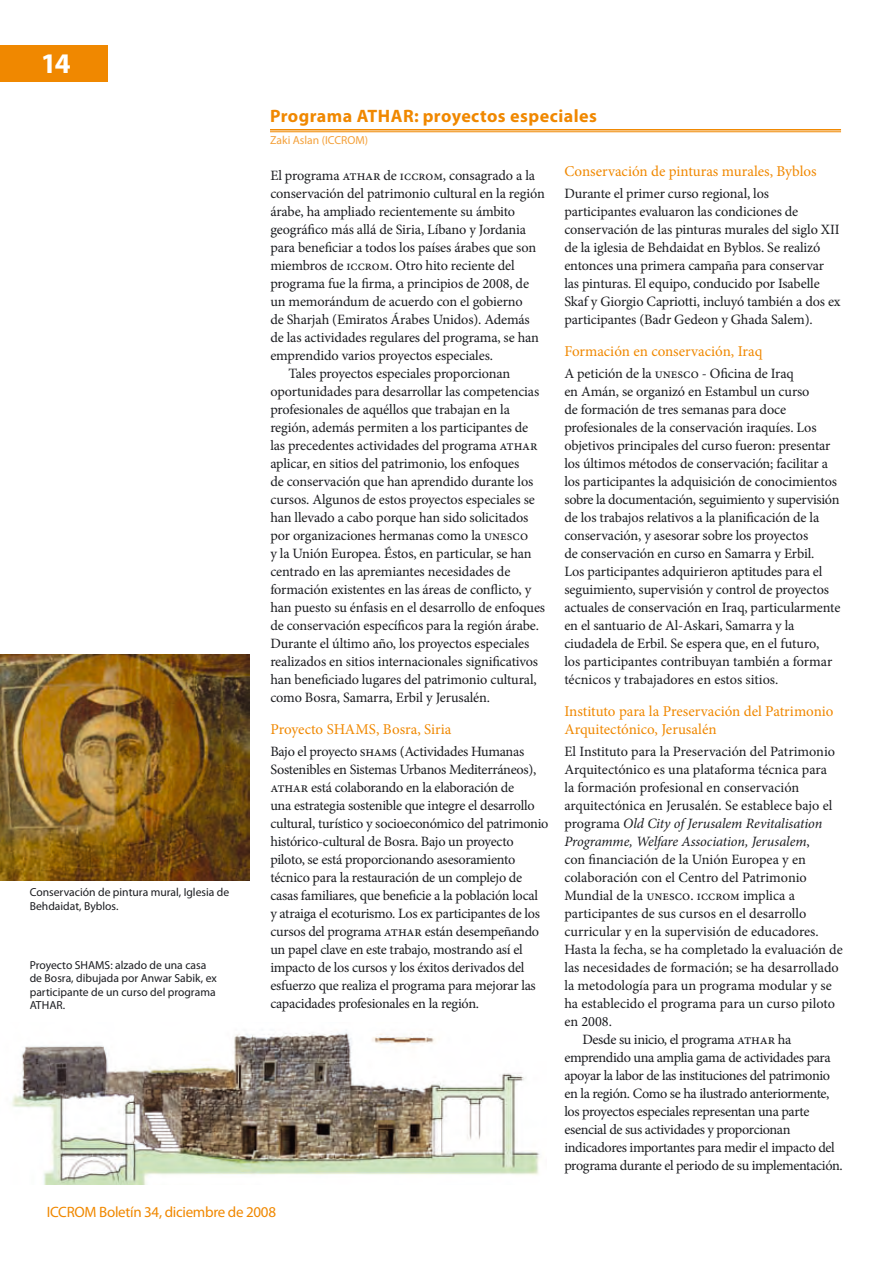
<style>
.page{position:relative;width:893px;height:1263px;background:#fff}
.page>*{position:absolute;margin:0;border:0;box-sizing:border-box;transform-origin:0 0}
.t1{font:700 28.5px "Myriad Pro";color:#fff}
.t2{font:700 18px "Myriad Pro";letter-spacing:.025em;color:#f08800}
.t3{font:15px/18px "Minion Pro";letter-spacing:-.01em;color:#f08800}
.t4{font:15px "Myriad Pro";letter-spacing:-.02em;color:#f08800}
.t5{font:14.25px/18px "Minion Pro";letter-spacing:-.01em;color:#1b1c20}
.t6{font:italic 14.25px "Minion Pro";letter-spacing:-.005em;color:#1b1c20}
.t7{font:11.7px/13.5px "Myriad Pro";color:#1b1c20}
.t8{font:11.7px "Myriad Pro";color:#f4a039}
.s1{font-size:13.5px}
.s2{font-size:13.8px}
.s3{font-style:normal}
</style>
<div class="page">
<div style="left:0;top:45px;width:108px;height:36px;background:#f08800"></div>
<hr style="left:270px;top:129px;width:571px;height:2px;background:#f08800">
<hr style="left:270px;top:131px;width:571px;height:1px;background:#f08800">
<img style="left:0;top:655px;width:249px;height:226px">
<img style="left:11px;top:1032px;width:529px;height:152px">
<h1 class="t1" style="left:41px;top:44px;width:31px">14</h1>
<p class="t7" style="left:30px;top:885px;width:201px">Conservación de pintura mural, Iglesia de<br>Behdaidat, Byblos.</p>
<p class="t7" style="left:30px;top:958px;width:189px">Proyecto SHAMS: alzado de una casa de Bosra, dibujada por Anwar Sabik, ex participante de un curso del programa<br>ATHAR.</p>
<p class="t2" style="left:270px;top:104px;width:328px">Programa ATHAR: proyectos especiales</p>
<p class="t8" style="left:270px;top:133px;width:100px">Zaki Aslan (ICCROM)</p>
<p class="t5" style="left:270px;top:167px;width:266px">El programa athar de <span class="s1">iccrom</span>, consagrado a la</p>
<p class="t5" style="left:270px;top:185px;width:276px">conservación del patrimonio cultural en la región</p>
<p class="t5" style="left:270px;top:203px;width:246px">árabe, ha ampliado recientemente su ámbito</p>
<p class="t5" style="left:270px;top:221px;width:257px">geográfico más allá de Siria, Líbano y Jordania</p>
<p class="t5" style="left:270px;top:239px;width:267px">para beneficiar a todos los países árabes que son</p>
<p class="t5" style="left:270px;top:257px;width:246px">miembros de <span class="s1">iccrom</span>. Otro hito reciente del</p>
<p class="t5" style="left:270px;top:275px;width:260px">programa fue la firma, a principios de 2008, de</p>
<p class="t5" style="left:270px;top:293px;width:254px">un memorándum de acuerdo con el gobierno</p>
<p class="t5" style="left:270px;top:311px;width:261px">de Sharjah (Emiratos Árabes Unidos). Además</p>
<p class="t5" style="left:270px;top:329px;width:270px">de las actividades regulares del programa, se han</p>
<p class="t5" style="left:270px;top:347px;width:224px">emprendido varios proyectos especiales.</p>
<p class="t5" style="left:288px;top:365px;width:223px">Tales proyectos especiales proporcionan</p>
<p class="t5" style="left:270px;top:383px;width:270px">oportunidades para desarrollar las competencias</p>
<p class="t5" style="left:270px;top:401px;width:241px">profesionales de aquéllos que trabajan en la</p>
<p class="t5" style="left:270px;top:418px;width:259px">región, además permiten a los participantes de</p>
<p class="t5" style="left:270px;top:436px;width:269px">las precedentes actividades del programa athar</p>
<p class="t5" style="left:270px;top:454px;width:251px">aplicar, en sitios del patrimonio, los enfoques</p>
<p class="t5" style="left:270px;top:472px;width:265px">de conservación que han aprendido durante los</p>
<p class="t5" style="left:270px;top:490px;width:266px">cursos. Algunos de estos proyectos especiales se</p>
<p class="t5" style="left:270px;top:508px;width:260px">han llevado a cabo porque han sido solicitados</p>
<p class="t5" style="left:270px;top:526px;width:259px">por organizaciones hermanas como la <span class="s2">unesco</span></p>
<p class="t5" style="left:270px;top:545px;width:263px">y la Unión Europea. Éstos, en particular, se han</p>
<p class="t5" style="left:270px;top:563px;width:242px">centrado en las apremiantes necesidades de</p>
<p class="t5" style="left:270px;top:581px;width:262px">formación existentes en las áreas de conflicto, y</p>
<p class="t5" style="left:270px;top:599px;width:276px">han puesto su énfasis en el desarrollo de enfoques</p>
<p class="t5" style="left:270px;top:617px;width:270px">de conservación específicos para la región árabe.</p>
<p class="t5" style="left:270px;top:635px;width:261px">Durante el último año, los proyectos especiales</p>
<p class="t5" style="left:270px;top:653px;width:269px">realizados en sitios internacionales significativos</p>
<p class="t5" style="left:270px;top:671px;width:268px">han beneficiado lugares del patrimonio cultural,</p>
<p class="t5" style="left:270px;top:688px;width:221px">como Bosra, Samarra, Erbil y Jerusalén.</p>
<p class="t3" style="left:270px;top:720px;width:75px">Proyecto Shams</p>
<p class="t3" style="left:376px;top:720px;width:77px">, Bosra, Siria</p>
<p class="t5" style="left:270px;top:743px;width:280px">Bajo el proyecto shams (Actividades Humanas Sostenibles en Sistemas Urbanos Mediterráneos), athar está colaborando en la elaboración de<br>una estrategia sostenible que integre el desarrollo cultural, turístico y socioeconómico del patrimonio histórico-cultural de Bosra. Bajo un proyecto piloto, se está proporcionando asesoramiento técnico para la restauración de un complejo de casas familiares, que beneficie a la población local<br>y atraiga el ecoturismo. Los ex participantes de los cursos del programa athar están desempeñando un papel clave en este trabajo, mostrando así el impacto de los cursos y los éxitos derivados del esfuerzo que realiza el programa para mejorar las capacidades profesionales en la región.</p>
<p class="t3" style="left:564px;top:162px;width:254px">Conservación de pinturas murales, Byblos</p>
<p class="t5" style="left:564px;top:185px;width:278px">Durante el primer curso regional, los participantes evaluaron las condiciones de conservación de las pinturas murales del siglo XII de la iglesia de Behdaidat en Byblos. Se realizó entonces una primera campaña para conservar las pinturas. El equipo, conducido por Isabelle Skaf y Giorgio Capriotti, incluyó también a dos ex participantes (Badr Gedeon y Ghada Salem).</p>
<p class="t3" style="left:564px;top:342px;width:200px">Formación en conservación, Iraq</p>
<p class="t5" style="left:564px;top:365px;width:278px">A petición de la <span class="s2">unesco</span> - Oficina de Iraq<br>en Amán, se organizó en Estambul un curso<br>de formación de tres semanas para doce profesionales de la conservación iraquíes. Los objetivos principales del curso fueron: presentar los últimos métodos de conservación; facilitar a los participantes la adquisición de conocimientos sobre la documentación, seguimiento y supervisión de los trabajos relativos a la planificación de la conservación, y asesorar sobre los proyectos<br>de conservación en curso en Samarra y Erbil.<br>Los participantes adquirieron aptitudes para el seguimiento, supervisión y control de proyectos actuales de conservación en Iraq, particularmente en el santuario de Al-Askari, Samarra y la ciudadela de Erbil. Se espera que, en el futuro,<br>los participantes contribuyan también a formar técnicos y trabajadores en estos sitios.</p>
<p class="t3" style="left:564px;top:702px;width:271px">Instituto para la Preservación del Patrimonio<br>Arquitectónico, Jerusalén</p>
<p class="t5" style="left:564px;top:743px;width:272px">El Instituto para la Preservación del Patrimonio</p>
<p class="t5" style="left:564px;top:761px;width:264px">Arquitectónico es una plataforma técnica para</p>
<p class="t5" style="left:564px;top:779px;width:236px">la formación profesional en conservación</p>
<p class="t5" style="left:564px;top:797px;width:270px">arquitectónica en Jerusalén. Se establece bajo el</p>
<p class="t6" style="left:564px;top:814px;width:259px"><span class="s3">programa</span> Old City of Jerusalem Revitalisation</p>
<p class="t6" style="left:564px;top:832px;width:247px">Programme, Welfare Association, Jerusalem<span class="s3">,</span></p>
<p class="t5" style="left:564px;top:851px;width:243px">con financiación de la Unión Europea y en</p>
<p class="t5" style="left:564px;top:869px;width:244px">colaboración con el Centro del Patrimonio</p>
<p class="t5" style="left:564px;top:887px;width:232px">Mundial de la <span class="s2">unesco</span>. <span class="s1">iccrom</span> implica a</p>
<p class="t5" style="left:564px;top:905px;width:244px">participantes de sus cursos en el desarrollo</p>
<p class="t5" style="left:564px;top:923px;width:256px">curricular y en la supervisión de educadores.</p>
<p class="t5" style="left:564px;top:941px;width:280px">Hasta la fecha, se ha completado la evaluación de</p>
<p class="t5" style="left:564px;top:959px;width:276px">las necesidades de formación; se ha desarrollado</p>
<p class="t5" style="left:564px;top:977px;width:269px">la metodología para un programa modular y se</p>
<p class="t5" style="left:564px;top:995px;width:272px">ha establecido el programa para un curso piloto</p>
<p class="t5" style="left:564px;top:1013px;width:49px">en 2008.</p>
<p class="t5" style="left:582px;top:1031px;width:211px">Desde su inicio, el programa athar ha</p>
<p class="t5" style="left:564px;top:1048px;width:268px">emprendido una amplia gama de actividades para</p>
<p class="t5" style="left:564px;top:1066px;width:267px">apoyar la labor de las instituciones del patrimonio</p>
<p class="t5" style="left:564px;top:1084px;width:267px">en la región. Como se ha ilustrado anteriormente,</p>
<p class="t5" style="left:564px;top:1102px;width:247px">los proyectos especiales representan una parte</p>
<p class="t5" style="left:564px;top:1120px;width:228px">esencial de sus actividades y proporcionan</p>
<p class="t5" style="left:564px;top:1138px;width:272px">indicadores importantes para medir el impacto del</p>
<p class="t5" style="left:564px;top:1156px;width:280px">programa durante el periodo de su implementación.</p>
<p class="t4" style="left:47px;top:1203px;width:231px">ICCROM Boletín 34, diciembre de 2008</p>
</div>
